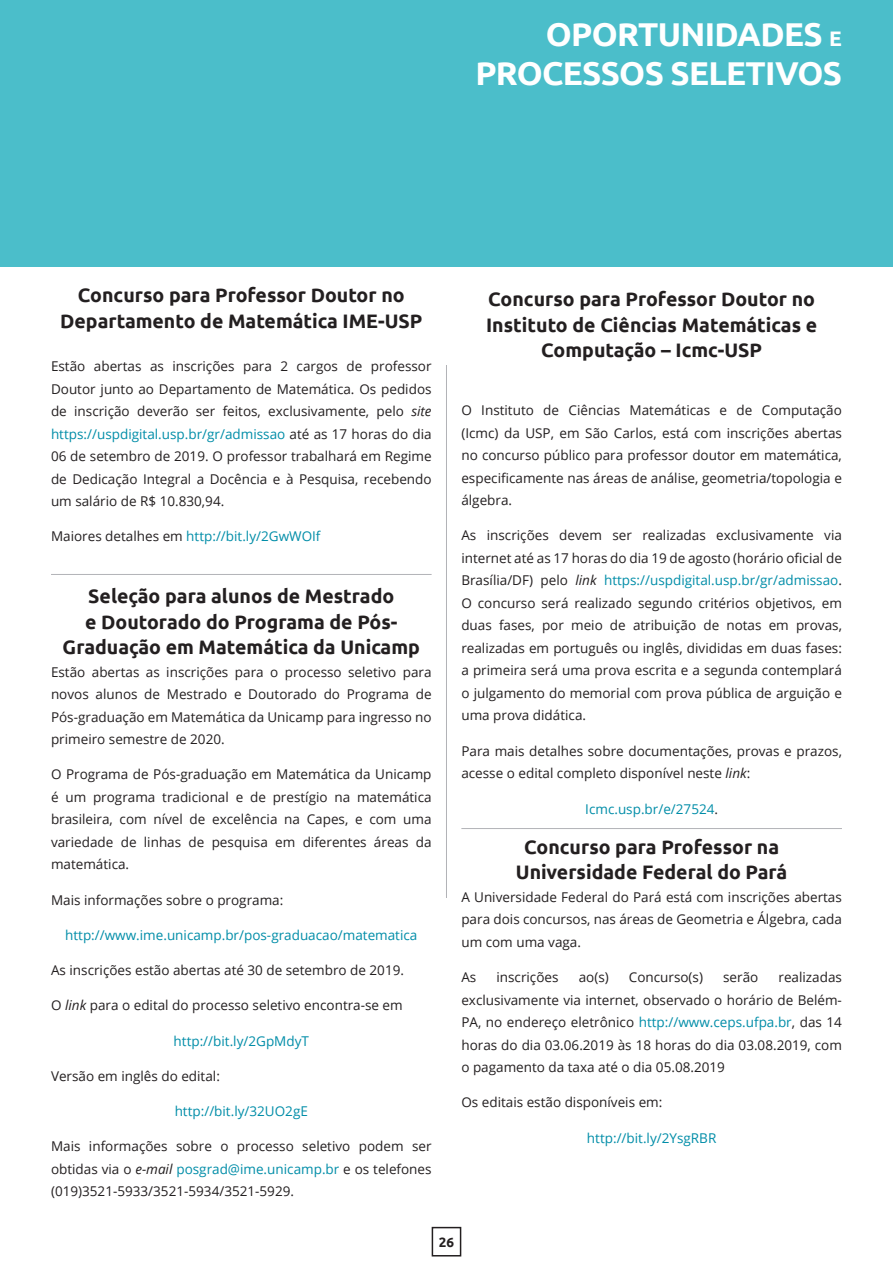
<style>
.page{position:relative;width:893px;height:1263px;background:#fff}
.page>*{position:absolute;margin:0;border:0;box-sizing:border-box;transform-origin:0 0}
.TITULO_28_uppercase{font:700 33px "Ubuntu";letter-spacing:-.02em;color:#fff}
.TIULO_13_uppercase_c{font:700 19.5px/25.5px "Ubuntu";color:#231f20;text-align:center}
.t1{font:13.5px/22.5px "Open Sans";color:#231f20;text-align:justify}
.t2{font:13.5px "Open Sans";color:#008da8}
.t3{font:700 13.5px "Ubuntu";color:#231f20}
.s1{font-size:21px}
.s2{font-style:italic}
.s3{color:#008da8}
.s4{color:#231f20}
</style>
<div class="page">
<div style="left:432px;top:1227px;width:29px;height:29px;border:2px solid #231f20"></div>
<hr style="left:461px;top:828px;width:381px;height:1px;background:#b2b3b7">
<hr style="left:51px;top:574px;width:381px;height:1px;background:#b2b3b7">
<hr style="left:446px;top:365px;width:1px;height:533px;background:#b2b3b7">
<div style="left:0;top:0;width:893px;height:267px;background:#4bbeca"></div>
<p class="TITULO_28_uppercase" style="left:546px;top:14px;width:298px">OPORTUNIDADES <span class="s1">E</span></p>
<p class="TITULO_28_uppercase" style="left:475px;top:53px;width:368px">PROCESSOS SELETIVOS</p>
<p class="TIULO_13_uppercase_c" style="left:60px;top:282px;width:364px">Concurso para Professor Doutor no<br>Departamento de Matemática IME-USP</p>
<p class="t1" style="left:51px;top:355px;width:382px">Estão abertas as inscrições para 2 cargos de professor Doutor junto ao Departamento de Matemática. Os pedidos de inscrição deverão ser feitos, exclusivamente, pelo <span class="s2">site </span><span class="s3">https://uspdigital.usp.br/gr/admissao</span> até as 17 horas do dia 06 de setembro de 2019. O professor trabalhará em Regime de Dedicação Integral a Docência e à Pesquisa, recebendo um salário de R$ 10.830,94.</p>
<p class="t2" style="left:51px;top:527px;width:271px"><span class="s4">Maiores detalhes em</span> http://bit.ly/2GwWOIf</p>
<p class="TIULO_13_uppercase_c" style="left:63px;top:583px;width:359px">Seleção para alunos de Mestrado<br>e Doutorado do Programa de Pós-<br>Graduação em Matemática da Unicamp</p>
<p class="t1" style="left:51px;top:660px;width:382px">Estão abertas as inscrições para o processo seletivo para novos alunos de Mestrado e Doutorado do Programa de Pós-graduação em Matemática da Unicamp para ingresso no primeiro semestre de 2020.</p>
<p class="t1" style="left:51px;top:763px;width:382px">O Programa de Pós-graduação em Matemática da Unicamp é um programa tradicional e de prestígio na matemática brasileira, com nível de excelência na Capes, e com uma variedade de linhas de pesquisa em diferentes áreas da matemática.</p>
<p class="t1" style="left:51px;top:888px;width:234px">Mais informações sobre o programa:</p>
<p class="t2" style="left:65px;top:926px;width:354px">http://www.ime.unicamp.br/pos-graduacao/matematica</p>
<p class="t1" style="left:51px;top:958px;width:354px">As inscrições estão abertas até 30 de setembro de 2019.</p>
<p class="t1" style="left:51px;top:994px;width:353px">O <span class="s2">link</span> para o edital do processo seletivo encontra-se em</p>
<p class="t2" style="left:174px;top:1031px;width:137px">http://bit.ly/2GpMdyT</p>
<p class="t1" style="left:51px;top:1064px;width:170px">Versão em inglês do edital:</p>
<p class="t2" style="left:175px;top:1102px;width:135px">http://bit.ly/32UO2gE</p>
<p class="t1" style="left:51px;top:1135px;width:382px">Mais informações sobre o processo seletivo podem ser obtidas via o <span class="s2">e-mail</span> <span class="s3">posgrad@ime.unicamp.br</span> e os telefones (019)3521-5933/3521-5934/3521-5929.</p>
<p class="TIULO_13_uppercase_c" style="left:486px;top:286px;width:333px">Concurso para Professor Doutor no<br>Instituto de Ciências Matemáticas e<br>Computação – Icmc-USP</p>
<p class="t1" style="left:461px;top:399px;width:382px">O Instituto de Ciências Matemáticas e de Computação (Icmc) da USP, em São Carlos, está com inscrições abertas no concurso público para professor doutor em matemática, especificamente nas áreas de análise, geometria/topologia e álgebra.</p>
<p class="t1" style="left:461px;top:524px;width:382px">As inscrições devem ser realizadas exclusivamente via internet até as 17 horas do dia 19 de agosto (horário oficial de Brasília/DF) pelo <span class="s2">link</span> <span class="s3">https://uspdigital.usp.br/gr/admissao</span>.<br>O concurso será realizado segundo critérios objetivos, em duas fases, por meio de atribuição de notas em provas, realizadas em português ou inglês, divididas em duas fases: a primeira será uma prova escrita e a segunda contemplará o julgamento do memorial com prova pública de arguição e uma prova didática.</p>
<p class="t1" style="left:461px;top:739px;width:382px">Para mais detalhes sobre documentações, provas e prazos, acesse o edital completo disponível neste <span class="s2">link</span>:</p>
<p class="t2" style="left:585px;top:799px;width:134px">Icmc.usp.br/e/27524<span class="s4">.</span></p>
<p class="TIULO_13_uppercase_c" style="left:524px;top:834px;width:257px">Concurso para Professor na</p>
<p class="TIULO_13_uppercase_c" style="left:516px;top:859px;width:273px">Universidade Federal do Pará</p>
<p class="t1" style="left:461px;top:885px;width:382px">A Universidade Federal do Pará está com inscrições abertas para dois concursos, nas áreas de Geometria e Álgebra, cada um com uma vaga.</p>
<p class="t1" style="left:461px;top:966px;width:16px">As</p>
<p class="t1" style="left:496px;top:966px;width:64px">inscrições</p>
<p class="t1" style="left:579px;top:966px;width:32px">ao(s)</p>
<p class="t1" style="left:629px;top:966px;width:76px">Concurso(s)</p>
<p class="t1" style="left:723px;top:966px;width:37px">serão</p>
<p class="t1" style="left:461px;top:966px;width:382px;text-indent:317px">realizadas exclusivamente via internet, observado o horário de Belém-PA, no endereço eletrônico <span class="s3">http://www.ceps.ufpa.br</span>, das 14 horas do dia 03.06.2019 às 18 horas do dia 03.08.2019, com o pagamento da taxa até o dia 05.08.2019</p>
<p class="t1" style="left:461px;top:1091px;width:203px">Os editais estão disponíveis em:</p>
<p class="t2" style="left:587px;top:1128px;width:131px">http://bit.ly/2YsgRBR</p>
<p class="t3" style="left:439px;top:1233px;width:17px">26</p>
</div>
